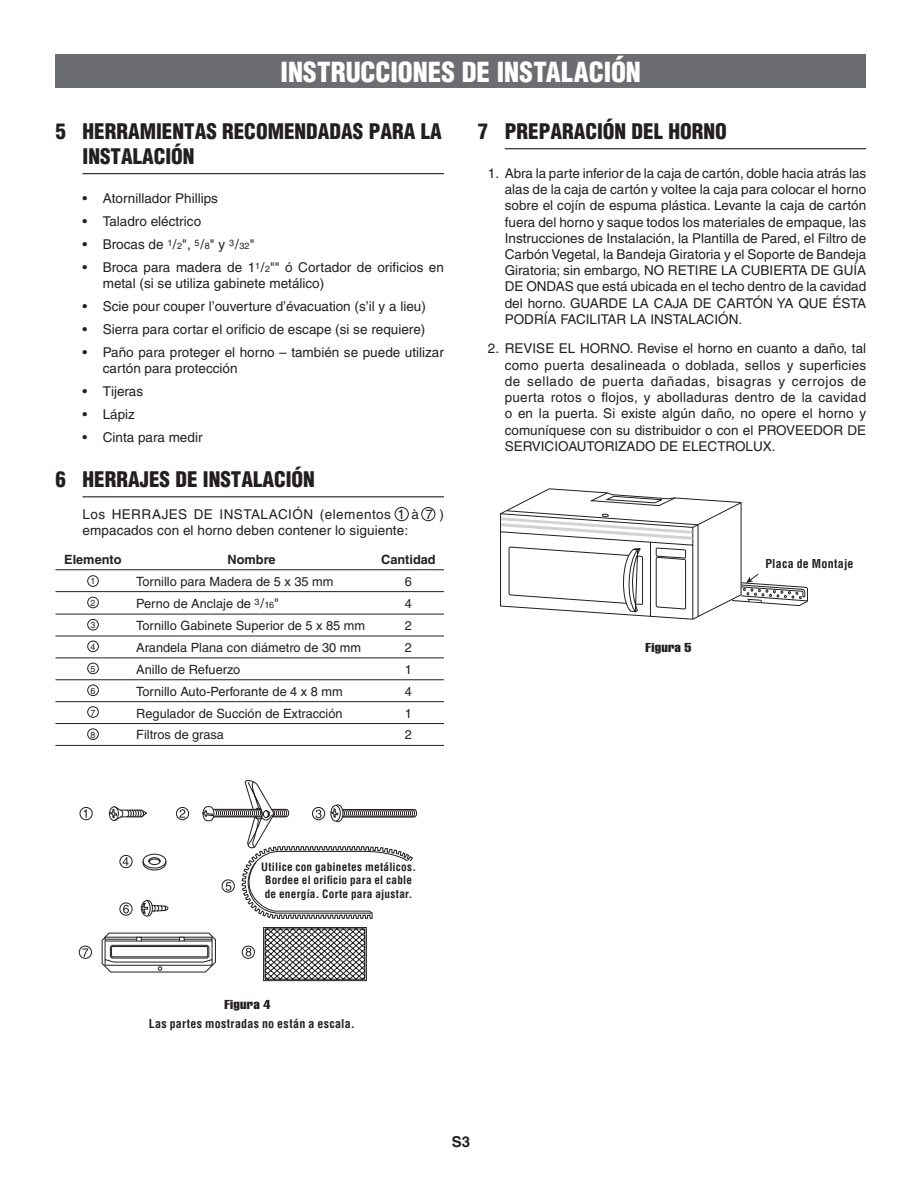
<style>
.page{position:relative;width:921px;height:1189px;background:#fff}
.page>*{position:absolute;margin:0;border:0;box-sizing:border-box;transform-origin:0 0}
.t1{font:900 condensed 27px "Helvetica";letter-spacing:-.005em;color:#fff}
.t2{font:900 condensed 21px/25.2px "Helvetica";color:#231f20}
.t3{font:700 15px "Helvetica";color:#231f20}
.t4{font:13.5px/16.2px "Helvetica";color:#231f20}
.t5{font:12.75px "Helvetica";color:#231f20}
.t6{font:700 12.75px "Helvetica";color:#231f20}
.t7{font:extra-condensed 12.75px "Helvetica";letter-spacing:.02em;color:#231f20;scale:1.18 1}
.t8{font:700 condensed 12px "Helvetica";letter-spacing:.025em;color:#231f20}
.t9{font:700 condensed 11.25px/13.5px "Helvetica";letter-spacing:.02em;color:#231f20;text-align:center}
.t10{font:8.85px "Helvetica";color:#231f20}
.s1{font-size:9px}
.s2{font-size:13.5px}
</style>
<div class="page">
<svg style="left:500px;top:488px;width:308px;height:132px"></svg>
<div style="left:55px;top:54px;width:810px;height:34px;background:#6c6d70"></div>
<hr style="left:82px;top:173px;width:362px;height:1px;background:#231f20">
<hr style="left:82px;top:496px;width:362px;height:1px;background:#231f20">
<hr style="left:55px;top:569px;width:389px;height:1px;background:#231f20">
<hr style="left:55px;top:591px;width:389px;height:1px;background:#231f20">
<hr style="left:55px;top:613px;width:389px;height:1px;background:#231f20">
<hr style="left:55px;top:635px;width:389px;height:1px;background:#231f20">
<hr style="left:55px;top:657px;width:389px;height:1px;background:#231f20">
<hr style="left:55px;top:679px;width:389px;height:1px;background:#231f20">
<hr style="left:55px;top:701px;width:389px;height:1px;background:#231f20">
<hr style="left:55px;top:723px;width:389px;height:1px;background:#231f20">
<hr style="left:55px;top:745px;width:318px;height:1px;background:#231f20">
<hr style="left:373px;top:745px;width:71px;height:1px;background:#231f20">
<svg style="left:84px;top:809px;width:3px;height:8px"></svg>
<div style="left:80px;top:807px;width:12px;height:13px;border:1px solid #231f20;border-radius:50%"></div>
<svg style="left:82px;top:948px;width:6px;height:8px"></svg>
<div style="left:79px;top:945px;width:13px;height:13px;border:1px solid #231f20;border-radius:50%"></div>
<svg style="left:109px;top:780px;width:308px;height:138px"></svg>
<div style="left:222px;top:879px;width:12px;height:13px;border:1px solid #231f20;border-radius:50%"></div>
<svg style="left:101px;top:932px;width:115px;height:40px"></svg>
<svg style="left:245px;top:947px;width:6px;height:9px"></svg>
<div style="left:242px;top:945px;width:12px;height:13px;border:1px solid #231f20;border-radius:50%"></div>
<div style="left:263px;top:927px;width:103px;height:53px;border:1px solid #231f20"></div>
<svg style="left:265px;top:928px;width:100px;height:51px"></svg>
<hr style="left:504px;top:148px;width:361px;height:1px;background:#231f20">
<div style="left:759px;top:551px;width:100px;height:24px;background:#fff"></div>
<div style="left:260px;top:861px;width:157px;height:37px;background:#fff"></div>
<svg style="left:87px;top:507px;width:348px;height:233px"></svg>
<h1 class="t1" style="left:280px;top:62px;width:362px">INSTRUCCIONES DE INSTALACIÓN</h1>
<h2 class="t2" style="left:82px;top:120px;width:360px;text-indent:-27px">5 HERRAMIENTAS RECOMENDADAS PARA LA<br>INSTALACIÓN</h2>
<p class="t4" style="left:82px;top:191px;width:137px">• Atornillador Phillips</p>
<p class="t4" style="left:82px;top:214px;width:120px">• Taladro eléctrico</p>
<p class="t4" style="left:82px;top:237px;width:173px">• Brocas de <sup>1</sup>/<span class="s1">2</span>", <sup>5</sup>/<span class="s1">8</span>" y <sup>3</sup>/<span class="s1">32</span>"</p>
<p class="t4" style="left:103px;top:260px;width:342px;text-indent:-20px">• Broca para madera de 1<sup>1</sup>/<span class="s1">2</span>"" ó Cortador de orificios en metal (si se utiliza gabinete metálico)</p>
<p class="t4" style="left:82px;top:299px;width:345px">• Scie pour couper l’ouverture d’évacuation (s’il y a lieu)</p>
<p class="t4" style="left:82px;top:322px;width:344px">• Sierra para cortar el orificio de escape (si se requiere)</p>
<p class="t4" style="left:103px;top:345px;width:342px;text-indent:-20px">• Paño para proteger el horno – también se puede utilizar cartón para protección</p>
<p class="t4" style="left:82px;top:384px;width:62px">• Tijeras</p>
<p class="t4" style="left:82px;top:407px;width:54px">• Lápiz</p>
<p class="t4" style="left:82px;top:430px;width:121px">• Cinta para medir</p>
<h2 class="t2" style="left:55px;top:469px;width:261px">6 HERRAJES DE INSTALACIÓN</h2>
<p class="t4" style="left:82px;top:507px;width:363px">Los HERRAJES DE INSTALACIÓN (elementos 1 à 7 ) empacados con el horno deben contener lo siguiente:</p>
<p class="t6" style="left:64px;top:554px;width:59px">Elemento</p>
<p class="t6" style="left:227px;top:554px;width:50px">Nombre</p>
<p class="t6" style="left:381px;top:554px;width:56px">Cantidad</p>
<p class="t10" style="left:90px;top:577px;width:6px">1</p>
<p class="t5" style="left:136px;top:576px;width:198px">Tornillo para Madera de 5 x 35 mm</p>
<p class="t5" style="left:405px;top:576px;width:9px">6</p>
<p class="t10" style="left:90px;top:600px;width:6px">2</p>
<p class="t5" style="left:136px;top:599px;width:144px">Perno de Anclaje de <sup>3</sup><span class="s2">/</span><span class="s1">16</span><span class="s2">"</span></p>
<p class="t5" style="left:405px;top:598px;width:9px">4</p>
<p class="t10" style="left:90px;top:622px;width:6px">3</p>
<p class="t5" style="left:136px;top:621px;width:230px">Tornillo Gabinete Superior de 5 x 85 mm</p>
<p class="t5" style="left:405px;top:621px;width:9px">2</p>
<p class="t10" style="left:90px;top:644px;width:6px">4</p>
<p class="t5" style="left:136px;top:642px;width:226px">Arandela Plana con diámetro de 30 mm</p>
<p class="t5" style="left:405px;top:642px;width:9px">2</p>
<p class="t10" style="left:90px;top:666px;width:6px">5</p>
<p class="t5" style="left:136px;top:664px;width:105px">Anillo de Refuerzo</p>
<p class="t5" style="left:405px;top:664px;width:9px">1</p>
<p class="t10" style="left:90px;top:687px;width:6px">6</p>
<p class="t5" style="left:136px;top:686px;width:208px">Tornillo Auto-Perforante de 4 x 8 mm</p>
<p class="t5" style="left:405px;top:686px;width:9px">4</p>
<p class="t10" style="left:90px;top:709px;width:6px">7</p>
<p class="t5" style="left:136px;top:708px;width:208px">Regulador de Succión de Extracción</p>
<p class="t5" style="left:405px;top:708px;width:9px">1</p>
<p class="t10" style="left:90px;top:731px;width:6px">8</p>
<p class="t5" style="left:136px;top:730px;width:89px">Filtros de grasa</p>
<p class="t5" style="left:405px;top:730px;width:9px">2</p>
<h2 class="t2" style="left:477px;top:121px;width:250px">7 PREPARACIÓN DEL HORNO</h2>
<p class="t4" style="left:504px;top:166px;width:363px;text-align:justify;text-indent:-17px">1. Abra la parte inferior de la caja de cartón, doble hacia atrás las alas de la caja de cartón y voltee la caja para colocar el horno sobre el cojín de espuma plástica. Levante la caja de cartón fuera del horno y saque todos los materiales de empaque, las Instrucciones de Instalación, la Plantilla de Pared, el Filtro de Carbón Vegetal, la Bandeja Giratoria y el Soporte de Bandeja Giratoria; sin embargo, NO RETIRE LA CUBIERTA DE GUÍA DE ONDAS que está ubicada en el techo dentro de la cavidad del horno. GUARDE LA CAJA DE CARTÓN YA QUE ÉSTA PODRÍA FACILITAR LA INSTALACIÓN.</p>
<p class="t4" style="left:504px;top:342px;width:363px;text-align:justify;text-indent:-17px">2. REVISE EL HORNO. Revise el horno en cuanto a daño, tal como puerta desalineada o doblada, sellos y superficies de sellado de puerta dañadas, bisagras y cerrojos de puerta rotos o flojos, y abolladuras dentro de la cavidad o en la puerta. Si existe algún daño, no opere el horno y comuníquese con su distribuidor o con el PROVEEDOR DE SERVICIOAUTORIZADO DE ELECTROLUX.</p>
<p class="t7" style="left:645px;top:643px;width:40px">Figura 5</p>
<p class="t8" style="left:765px;top:559px;width:90px">Placa de Montaje</p>
<p class="t9" style="left:261px;top:860px;width:156px">Utilice con gabinetes metálicos.<br>Bordee el orificio para el cable de energía. Corte para ajustar.</p>
<p class="t7" style="left:224px;top:999px;width:40px">Figura 4</p>
<p class="t8" style="left:149px;top:1019px;width:207px">Las partes mostradas no están a escala.</p>
<p class="t3" style="left:451px;top:1135px;width:20px">S3</p>
</div>
